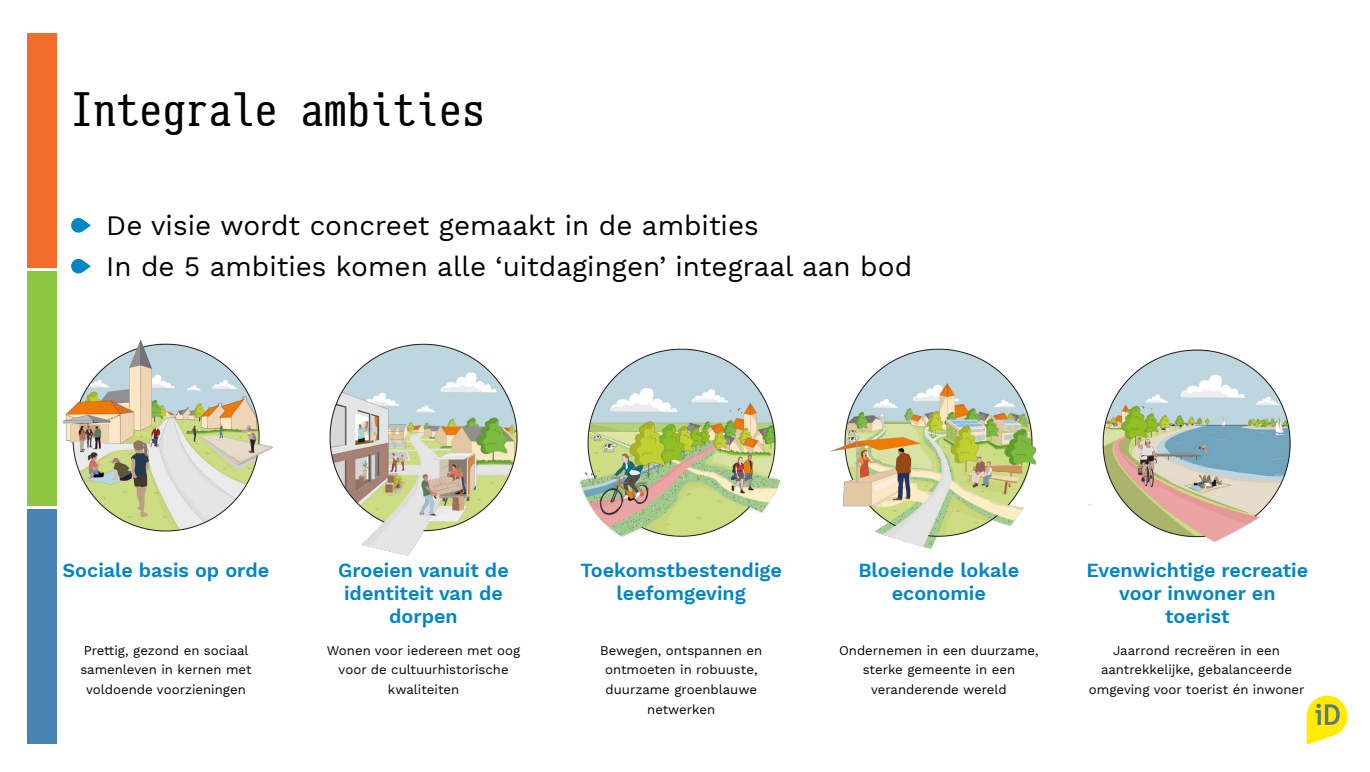
<style>
.page{position:relative;width:1370px;height:772px;background:#fff}
.page>*{position:absolute;margin:0;border:0;box-sizing:border-box;transform-origin:0 0}
.t1{font:48px "Pennsylvania";color:#000}
.t2{font:27.75px "Work Sans";color:#000}
.t3{font:600 19.65px/23px "Work Sans";color:#0085c5;text-align:center}
.t4{font:13.2px/19.6px "Work Sans";color:#000;text-align:center}
</style>
<div class="page">
<div style="left:27px;top:33px;width:30px;height:234px;background:#f26c2c"></div>
<div style="left:27px;top:271px;width:30px;height:235px;background:#90c742"></div>
<div style="left:27px;top:509px;width:30px;height:235px;background:#4882b0"></div>
<svg style="left:71px;top:259px;width:20px;height:14px"></svg>
<svg style="left:71px;top:218px;width:20px;height:14px"></svg>
<img style="left:579px;top:348px;width:202px;height:190px">
<img style="left:62px;top:340px;width:212px;height:192px">
<img style="left:830px;top:348px;width:207px;height:201px">
<img style="left:329px;top:343px;width:189px;height:213px">
<img style="left:1088px;top:349px;width:203px;height:193px">
<svg style="left:1306px;top:695px;width:42px;height:49px"></svg>
<h1 class="t1" style="left:70px;top:82px;width:416px">Integrale ambities</h1>
<h2 class="t2" style="left:77px;top:209px;width:684px">• De visie wordt concreet gemaakt in de ambities</h2>
<h2 class="t2" style="left:77px;top:250px;width:837px">• In de 5 ambities komen alle ‘uitdagingen’ integraal aan bod</h2>
<h3 class="t3" style="left:63px;top:559px;width:208px">Sociale basis op orde</h3>
<h3 class="t3" style="left:580px;top:559px;width:203px">Toekomstbestendige leefomgeving</h3>
<h3 class="t3" style="left:338px;top:559px;width:172px">Groeien vanuit de identiteit van de dorpen</h3>
<h3 class="t3" style="left:858px;top:559px;width:162px">Bloeiende lokale economie</h3>
<p class="t4" style="left:80px;top:640px;width:173px">Prettig, gezond en sociaal samenleven in kernen met voldoende voorzieningen</p>
<p class="t4" style="left:600px;top:640px;width:163px">Bewegen, ontspannen en ontmoeten in robuuste, duurzame groenblauwe netwerken</p>
<p class="t4" style="left:327px;top:640px;width:195px">Wonen voor iedereen met oog voor de cultuurhistorische kwaliteiten</p>
<p class="t4" style="left:839px;top:640px;width:201px">Ondernemen in een duurzame, sterke gemeente in een veranderende wereld</p>
<h3 class="t3" style="left:1086px;top:559px;width:223px">Evenwichtige recreatie voor inwoner en toerist</h3>
<p class="t4" style="left:1089px;top:640px;width:217px">Jaarrond recreëren in een aantrekkelijke, gebalanceerde omgeving voor toerist én inwoner</p>
</div>
